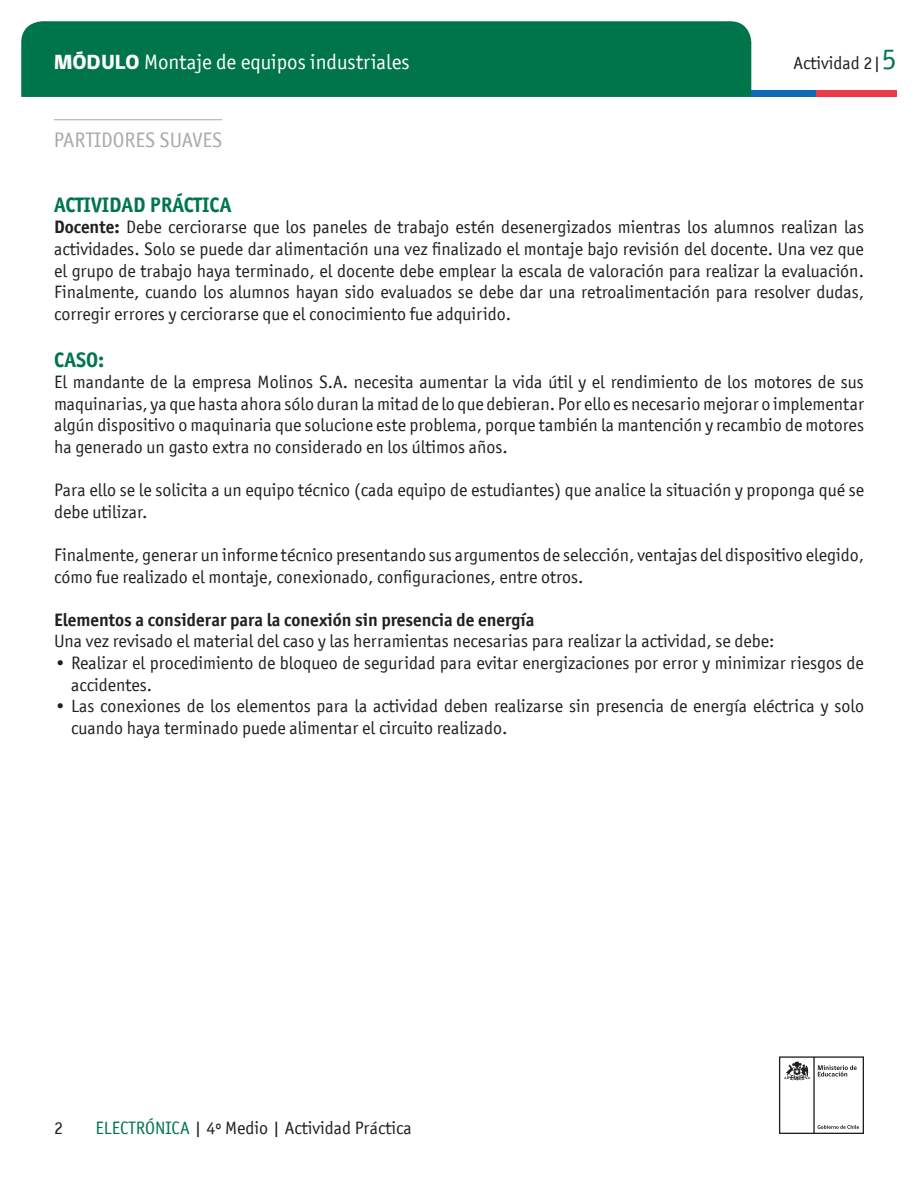
<style>
.page{position:relative;width:918px;height:1188px;background:#fff}
.page>*{position:absolute;margin:0;border:0;box-sizing:border-box;transform-origin:0 0}
.t1{font:21px "Officina San ITC";color:#fff}
.t2{font:700 21px "Officina San ITC";color:#00754b}
.t3{font:21px "Officina San ITC";color:#a8a9ad}
.t4{font:18px/21.6px "Officina San ITC";color:#231f20}
.t5{font:700 18px "Officina San ITC";color:#231f20}
.s1{font-family:"gob CL";font-weight:800}
.s2{font-size:30px;color:#00754b}
.s3{font-weight:700}
.s4{color:#00754b}
</style>
<div class="page">
<hr style="left:54px;top:119px;width:168px;height:1px;background:#a8a9ad">
<div style="left:21px;top:21px;width:730px;height:76px;background:#00754b"></div>
<div style="left:751px;top:90px;width:65px;height:7px;background:#0f69b4"></div>
<div style="left:816px;top:90px;width:81px;height:7px;background:#eb3c46"></div>
<svg style="left:779px;top:1056px;width:85px;height:78px"></svg>
<p class="t1" style="left:54px;top:50px;width:357px"><span class="s1">MÓDULO</span> Montaje de equipos industriales</p>
<p class="t3" style="left:54px;top:127px;width:170px">PARTIDORES SUAVES</p>
<p class="t4" style="left:794px;top:52px;width:105px">Actividad 2|<span class="s2">5</span></p>
<p class="t2" style="left:54px;top:192px;width:179px">ACTIVIDAD PRÁCTICA</p>
<p class="t4" style="left:54px;top:216px;width:812px;text-align:justify"><span class="s3">Docente:</span> Debe cerciorarse que los paneles de trabajo estén desenergizados mientras los alumnos realizan las actividades. Solo se puede dar alimentación una vez finalizado el montaje bajo revisión del docente. Una vez que el grupo de trabajo haya terminado, el docente debe emplear la escala de valoración para realizar la evaluación.<br>Finalmente, cuando los alumnos hayan sido evaluados se debe dar una retroalimentación para resolver dudas, corregir errores y cerciorarse que el conocimiento fue adquirido.</p>
<p class="t2" style="left:54px;top:346px;width:52px">CASO:</p>
<p class="t4" style="left:54px;top:371px;width:812px;text-align:justify">El mandante de la empresa Molinos S.A. necesita aumentar la vida útil y el rendimiento de los motores de sus maquinarias, ya que hasta ahora sólo duran la mitad de lo que debieran. Por ello es necesario mejorar o implementar algún dispositivo o maquinaria que solucione este problema, porque también la mantención y recambio de motores ha generado un gasto extra no considerado en los últimos años.</p>
<p class="t4" style="left:54px;top:479px;width:812px">Para ello se le solicita a un equipo técnico (cada equipo de estudiantes) que analice la situación y proponga qué se debe utilizar.</p>
<p class="t4" style="left:54px;top:544px;width:812px">Finalmente, generar un informe técnico presentando sus argumentos de selección, ventajas del dispositivo elegido, cómo fue realizado el montaje, conexionado, configuraciones, entre otros.</p>
<p class="t5" style="left:54px;top:609px;width:482px">Elementos a considerar para la conexión sin presencia de energía</p>
<p class="t4" style="left:54px;top:630px;width:722px">Una vez revisado el material del caso y las herramientas necesarias para realizar la actividad, se debe:</p>
<p class="t4" style="left:71px;top:652px;width:794px;text-indent:-17px">• Realizar el procedimiento de bloqueo de seguridad para evitar energizaciones por error y minimizar riesgos de accidentes.</p>
<p class="t4" style="left:71px;top:695px;width:794px;text-indent:-17px">• Las conexiones de los elementos para la actividad deben realizarse sin presencia de energía eléctrica y solo cuando haya terminado puede alimentar el circuito realizado.</p>
<p class="t4" style="left:54px;top:1117px;width:10px">2</p>
<p class="t4" style="left:95px;top:1117px;width:318px"><span class="s4">ELECTRÓNICA</span> | 4º Medio | Actividad Práctica</p>
</div>
